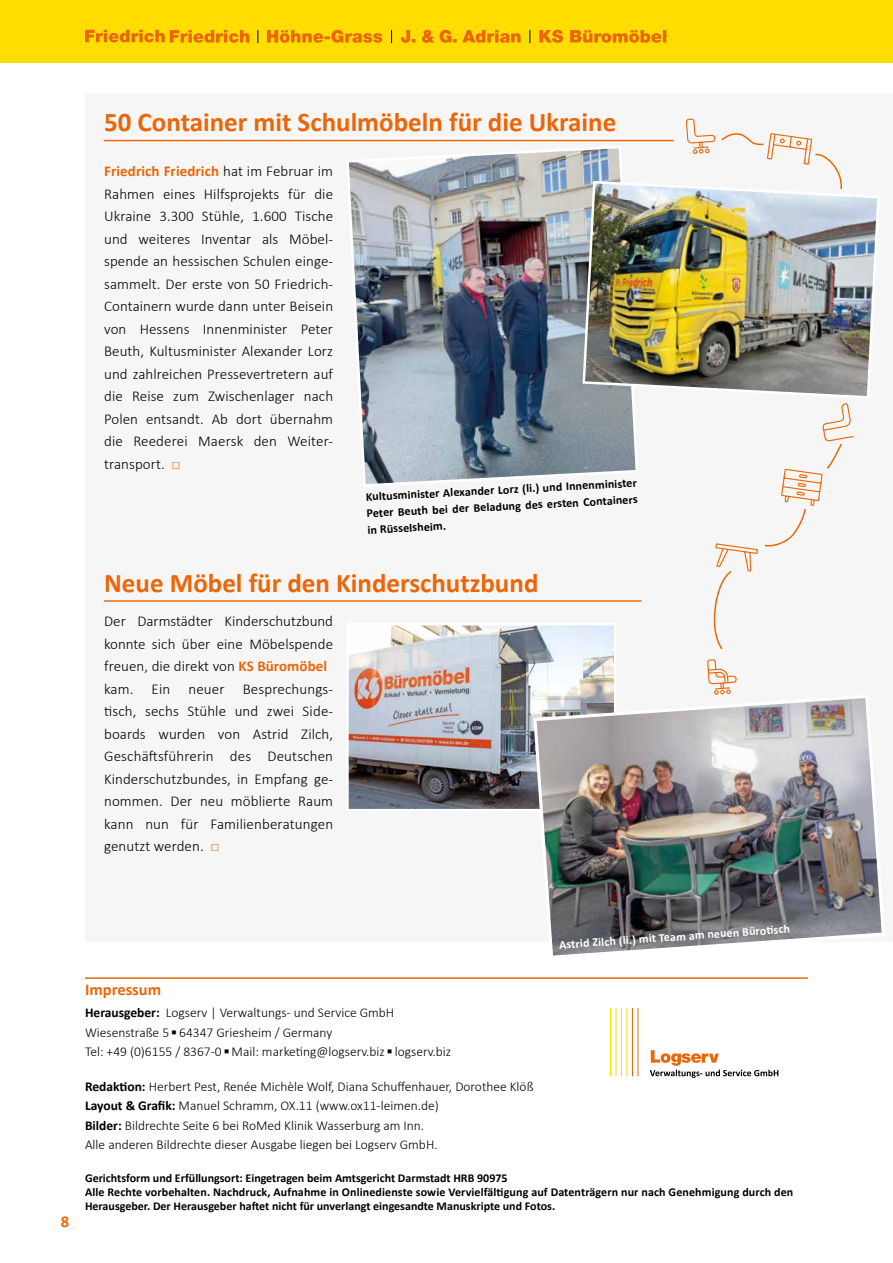
<style>
.page{position:relative;width:893px;height:1263px;background:#fff}
.page>*{position:absolute;margin:0;border:0;box-sizing:border-box;transform-origin:0 0}
.t1{font:700 27px "Calibri";color:#ec6608}
.t2{font:700 16.5px "Calibri";color:#ec6608}
.t3{font:300 15px/22.5px "Calibri";letter-spacing:.005em;color:#000;text-align:justify}
.t4{font:300 13.5px/19.5px "Calibri";color:#000}
.t5{font:700 12px/14.4px "Calibri";color:#000}
.t6{font:700 12px "Calibri";color:#fff}
.s1{font-weight:700;color:#ec6608}
.s2{color:#ec6608}
.s3{font-weight:700}
</style>
<div class="page">
<div style="left:85px;top:93px;width:808px;height:848px;background:#f6f6f6"></div>
<hr style="left:85px;top:977px;width:723px;height:2px;background:#ec6608">
<hr style="left:610px;top:1009px;width:1px;height:67px;background:#fd0">
<hr style="left:615px;top:1009px;width:1px;height:67px;background:#fd0">
<hr style="left:621px;top:1009px;width:1px;height:67px;background:#fd0">
<hr style="left:626px;top:1009px;width:1px;height:67px;background:#fd0">
<hr style="left:632px;top:1009px;width:1px;height:67px;background:#ec6608">
<hr style="left:637px;top:1009px;width:1px;height:67px;background:#ec6608">
<svg style="left:650px;top:1050px;width:128px;height:28px"></svg>
<hr style="left:104px;top:140px;width:570px;height:1px;background:#ec6608">
<hr style="left:104px;top:600px;width:537px;height:2px;background:#ec6608">
<img style="left:349px;top:626px;width:264px;height:182px">
<div style="left:346px;top:623px;width:270px;height:188px;border:2px solid #fff"></div>
<img style="left:532px;top:693px;width:350px;height:263px">
<img style="left:349px;top:148px;width:287px;height:336px">
<img style="left:581px;top:180px;width:296px;height:220px">
<div style="left:0;top:0;width:893px;height:64px;background:#fd0"></div>
<svg style="left:401px;top:30px;width:120px;height:13px"></svg>
<svg style="left:85px;top:30px;width:164px;height:13px"></svg>
<svg style="left:267px;top:30px;width:115px;height:13px"></svg>
<svg style="left:391px;top:30px;width:1px;height:13px"></svg>
<svg style="left:530px;top:30px;width:1px;height:13px"></svg>
<svg style="left:258px;top:30px;width:1px;height:13px"></svg>
<svg style="left:539px;top:30px;width:127px;height:13px"></svg>
<hr style="left:0;top:63px;width:893px;height:2px;background:#fff">
<svg style="left:707px;top:659px;width:30px;height:36px"></svg>
<svg style="left:713px;top:403px;width:141px;height:247px"></svg>
<svg style="left:686px;top:118px;width:157px;height:73px"></svg>
<h1 class="t1" style="left:104px;top:103px;width:514px">50 Container mit Schulmöbeln für die Ukraine</h1>
<p class="t3" style="left:104px;top:160px;width:230px"><span class="s1">Friedrich Friedrich</span> hat im Februar im Rahmen eines Hilfsprojekts für die Ukraine 3.300 Stühle, 1.600 Tische und weiteres Inventar als Möbel&shy;spende an hessischen Schulen einge&shy;sammelt. Der erste von 50 Friedrich-Containern wurde dann unter Beisein von Hessens Innenminister Peter Beuth, Kultusminister Alexander Lorz und zahlreichen Pressevertretern auf die Reise zum Zwischenlager nach Polen entsandt. Ab dort übernahm die Reederei Maersk den Weiter&shy;transport. <span class="s2">□</span></p>
<p class="t5" style="left:365px;top:488px;width:273px;line-height:16.5px;text-align:justify;rotate:-3deg">Kultusminister Alexander Lorz (li.) und Innenminister Peter Beuth bei der Beladung des ersten Containers in Rüsselsheim.</p>
<h1 class="t1" style="left:104px;top:564px;width:436px">Neue Möbel für den Kinderschutzbund</h1>
<p class="t3" style="left:104px;top:610px;width:230px;text-align:left">Der Darmstädter Kinderschutzbund konnte sich über eine Möbelspende freuen, die direkt von <span class="s1">KS Büromöbel </span>kam. Ein neuer Besprechungs&shy;tisch, sechs Stühle und zwei Side&shy;boards wurden von Astrid Zilch,<br>Geschäftsführerin des Deutschen<br>Kinderschutzbundes, in Empfang ge&shy;nommen. Der neu möblierte Raum kann nun für Familienberatungen genutzt werden. <span class="s2">□</span></p>
<p class="t2" style="left:61px;top:1209px;width:10px">8</p>
<p class="t6" style="left:559px;top:936px;width:233px;rotate:-4deg">Astrid Zilch (li.) mit Team am neuen Büroti sch</p>
<p class="t2" style="left:85px;top:977px;width:78px">Impressum</p>
<p class="t4" style="left:85px;top:1003px;width:368px"><span class="s3">Herausgeber:</span> Logserv | Verwaltungs- und Service GmbH<br>Wiesenstraße 5 64347 Griesheim / Germany<br>Tel: +49 (0)6155 / 8367-0 Mail: marketing@logserv.biz logserv.biz</p>
<p class="t4" style="left:85px;top:1076px;width:450px"><span class="s3">Redaktion:</span> Herbert Pest, Renée Michèle Wolf, Diana Schuffenhauer, Dorothee Klöß <span class="s3">Layout &amp; Grafik:</span> Manuel Schramm, OX.11 (www.ox11-leimen.de)<br><span class="s3">Bilder:</span> Bildrechte Seite 6 bei RoMed Klinik Wasserburg am Inn.<br>Alle anderen Bildrechte dieser Ausgabe liegen bei Logserv GmbH.</p>
<p class="t5" style="left:85px;top:1170px;width:710px">Gerichtsform und Erfüllungsort: Eingetragen beim Amtsgericht Darmstadt HRB 90975<br>Alle Rechte vorbehalten. Nachdruck, Aufnahme in Onlinedienste sowie Vervielfältigung auf Datenträgern nur nach Genehmigung durch den<br>Herausgeber. Der Herausgeber haftet nicht für unverlangt eingesandte Manuskripte und Fotos.</p>
</div>
